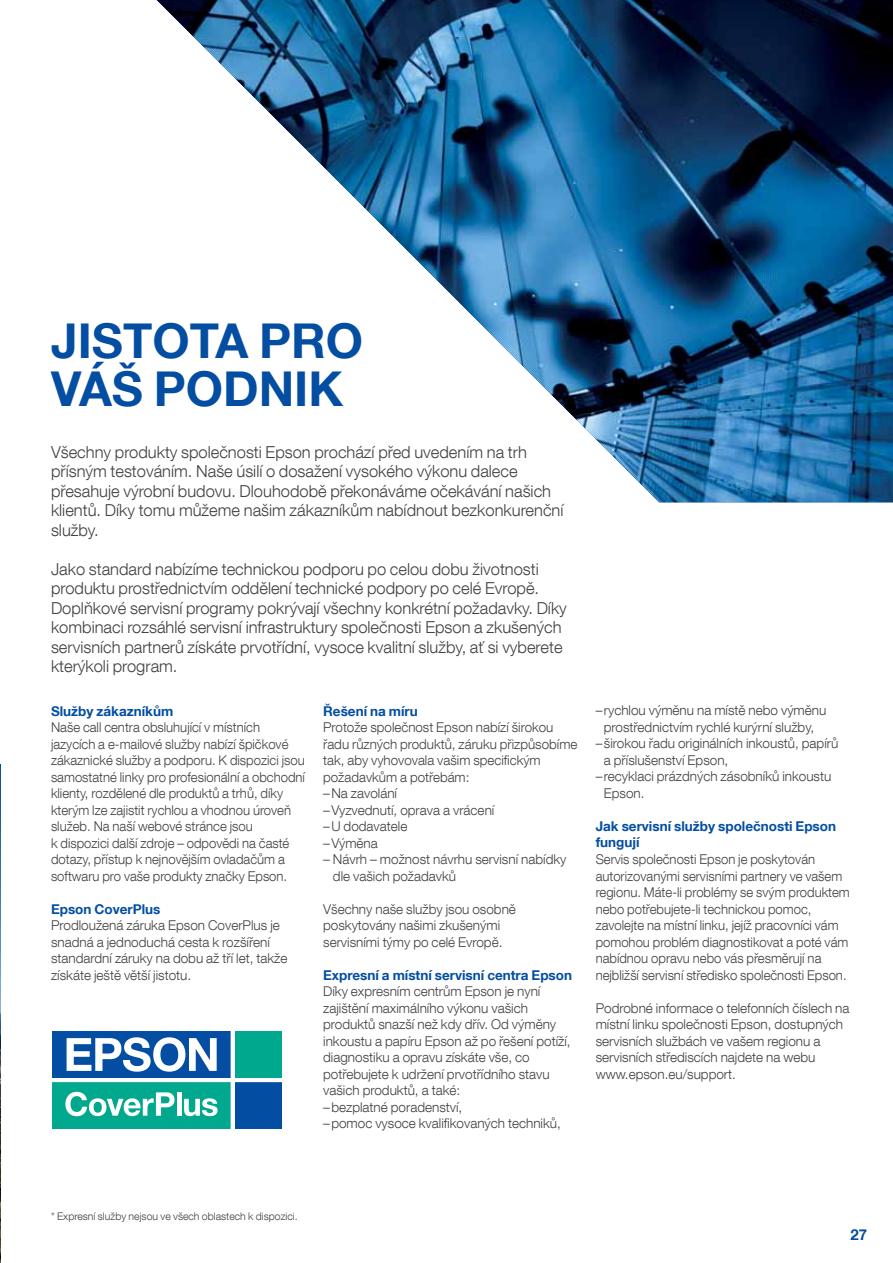
<style>
.page{position:relative;width:893px;height:1263px;background:#fff}
.page>*{position:absolute;margin:0;border:0;box-sizing:border-box;transform-origin:0 0}
.t1{font:700 48px/48px "Helvetica Neue LT Com";color:#034ea2}
.t2{font:300 16.5px/19.5px "Helvetica Neue LT Com";color:#414042}
.t3{font:700 15px "Helvetica Neue LT Com";color:#034ea2}
.t4{font:300 13.5px/16.5px "Helvetica Neue LT Com";color:#414042}
.t5{font:700 13.5px/16.5px "Helvetica Neue LT Com";color:#034ea2}
.t6{font:300 10.5px "Helvetica Neue LT Com";color:#414042}
</style>
<div class="page">
<img style="left:157px;top:0;width:736px;height:502px">
<svg style="left:52px;top:1031px;width:230px;height:98px"></svg>
<img style="left:0;top:764px;width:1px;height:499px">
<h1 class="t1" style="left:51px;top:316px;width:314px">JISTOTA PRO<br>VÁŠ PODNIK</h1>
<p class="t2" style="left:51px;top:442px;width:514px">Všechny produkty společnosti Epson prochází před uvedením na trh přísným testováním. Naše úsilí o dosažení vysokého výkonu dalece přesahuje výrobní budovu. Dlouhodobě překonáváme očekávání našich klientů. Díky tomu můžeme našim zákazníkům nabídnout bezkonkurenční služby.</p>
<p class="t2" style="left:51px;top:559px;width:517px">Jako standard nabízíme technickou podporu po celou dobu životnosti produktu prostřednictvím oddělení technické podpory po celé Evropě.<br>Doplňkové servisní programy pokrývají všechny konkrétní požadavky. Díky kombinaci rozsáhlé servisní infrastruktury společnosti Epson a zkušených servisních partnerů získáte prvotřídní, vysoce kvalitní služby, ať si vyberete kterýkoli program.</p>
<p class="t5" style="left:51px;top:702px;width:124px">Služby zákazníkům</p>
<p class="t4" style="left:51px;top:719px;width:255px">Naše call centra obsluhující v místních jazycích a e-mailové služby nabízí špičkové zákaznické služby a podporu. K dispozici jsou samostatné linky pro profesionální a obchodní klienty, rozdělené dle produktů a trhů, díky kterým lze zajistit rychlou a vhodnou úroveň služeb. Na naší webové stránce jsou<br>k dispozici další zdroje – odpovědi na časté dotazy, přístup k nejnovějším ovladačům a softwaru pro vaše produkty značky Epson.</p>
<p class="t5" style="left:51px;top:900px;width:111px">Epson CoverPlus</p>
<p class="t4" style="left:51px;top:917px;width:238px">Prodloužená záruka Epson CoverPlus je snadná a jednoduchá cesta k rozšíření standardní záruky na dobu až tří let, takže získáte ještě větší jistotu.</p>
<p class="t5" style="left:323px;top:702px;width:96px">Řešení na míru</p>
<p class="t4" style="left:323px;top:719px;width:256px">Protože společnost Epson nabízí širokou řadu různých produktů, záruku přizpůsobíme tak, aby vyhovovala vašim specifickým požadavkům a potřebám:<br>–Na zavolání<br>–Vyzvednutí, oprava a vrácení<br>–U dodavatele<br>–Výměna</p>
<p class="t4" style="left:333px;top:851px;width:235px;text-indent:-10px">– Návrh – možnost návrhu servisní nabídky dle vašich požadavků</p>
<p class="t4" style="left:323px;top:900px;width:194px">Všechny naše služby jsou osobně poskytovány našimi zkušenými servisními týmy po celé Evropě.</p>
<p class="t5" style="left:323px;top:966px;width:250px">Expresní a místní servisní centra Epson</p>
<p class="t4" style="left:323px;top:983px;width:249px">Díky expresním centrům Epson je nyní zajištění maximálního výkonu vašich produktů snazší než kdy dřív. Od výměny inkoustu a papíru Epson až po řešení potíží, diagnostiku a opravu získáte vše, co potřebujete k udržení prvotřídního stavu vašich produktů, a také:<br>–bezplatné poradenství,<br>–pomoc vysoce kvalifikovaných techniků,</p>
<p class="t4" style="left:596px;top:702px;width:232px">–rychlou výměnu na místě nebo výměnu</p>
<p class="t4" style="left:604px;top:719px;width:212px">prostřednictvím rychlé kurýrní služby,</p>
<p class="t4" style="left:596px;top:735px;width:244px">–širokou řadu originálních inkoustů, papírů</p>
<p class="t4" style="left:604px;top:752px;width:126px">a příslušenství Epson,</p>
<p class="t4" style="left:596px;top:768px;width:237px">–recyklaci prázdných zásobníků inkoustu</p>
<p class="t4" style="left:604px;top:785px;width:42px">Epson.</p>
<p class="t5" style="left:596px;top:817px;width:242px">Jak servisní služby společnosti Epson fungují</p>
<p class="t4" style="left:596px;top:851px;width:256px">Servis společnosti Epson je poskytován autorizovanými servisními partnery ve vašem regionu. Máte-li problémy se svým produktem nebo potřebujete-li technickou pomoc, zavolejte na místní linku, jejíž pracovníci vám pomohou problém diagnostikovat a poté vám nabídnou opravu nebo vás přesměrují na nejbližší servisní středisko společnosti Epson.</p>
<p class="t4" style="left:596px;top:999px;width:255px">Podrobné informace o telefonních číslech na místní linku společnosti Epson, dostupných servisních službách ve vašem regionu a servisních střediscích najdete na webu www.epson.eu/support.</p>
<p class="t6" style="left:51px;top:1210px;width:248px">* Expresní služby nejsou ve všech oblastech k dispozici.</p>
<p class="t3" style="left:850px;top:1225px;width:18px">27</p>
</div>
